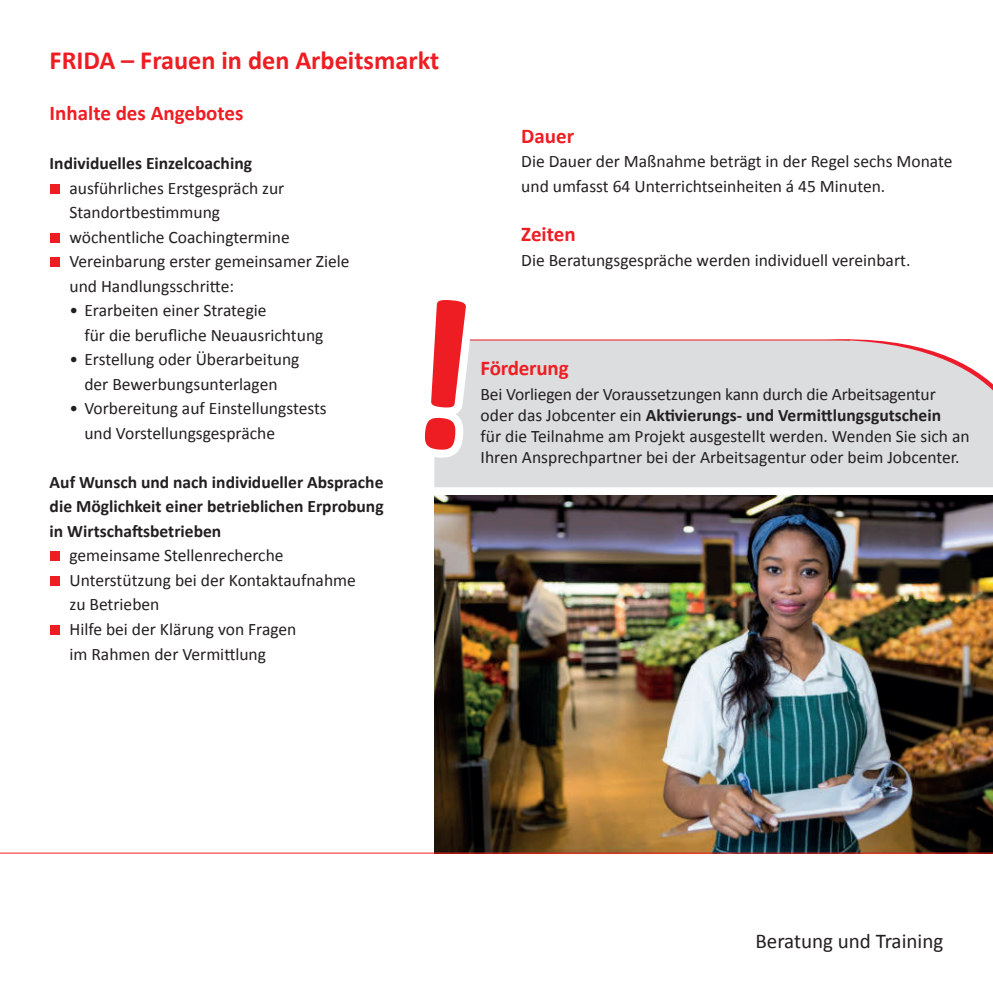
<style>
.page{position:relative;width:993px;height:993px;background:#fff}
.page>*{position:absolute;margin:0;border:0;box-sizing:border-box;transform-origin:0 0}
.t1{font:700 26.25px "Calibri";color:#ee1d23}
.t2{font:700 21px "Calibri";color:#ee1d23}
.t3{font:21px "Calibri";color:#231f20}
.t4{font:17.5px/24.5px "Calibri";color:#231f20}
.t5{font:700 17.5px/24.5px "Calibri";color:#231f20;text-align:justify}
.s1{font-weight:700}
</style>
<div class="page">
<img style="left:434px;top:495px;width:558px;height:357px">
<hr style="left:0;top:852px;width:992px;height:1px;background:#ee1d23">
<div style="left:50px;top:184px;width:10px;height:9px;background:#ee1d23"></div>
<div style="left:50px;top:233px;width:10px;height:9px;background:#ee1d23"></div>
<div style="left:50px;top:257px;width:10px;height:10px;background:#ee1d23"></div>
<div style="left:50px;top:551px;width:10px;height:10px;background:#ee1d23"></div>
<div style="left:50px;top:576px;width:10px;height:9px;background:#ee1d23"></div>
<div style="left:50px;top:625px;width:10px;height:9px;background:#ee1d23"></div>
<div style="left:434px;top:339px;width:558px;height:148px;background:#dcdddf"></div>
<svg style="left:826px;top:339px;width:166px;height:128px;background:#dfdbdd"></svg>
<hr style="left:468px;top:339px;width:381px;height:1px;background:#ee1d23">
<div style="left:434px;top:339px;width:32px;height:111px;background:#dcdddf"></div>
<h1 class="t1" style="left:50px;top:44px;width:391px">FRIDA – Frauen in den Arbeitsmarkt</h1>
<p class="t2" style="left:50px;top:100px;width:195px">Inhalte des Angebotes</p>
<p class="t5" style="left:50px;top:151px;width:204px">Individuelles Einzelcoaching</p>
<p class="t4" style="left:69px;top:175px;width:281px">ausführliches Erstgespräch zur<br>Standortbestimmung<br>wöchentliche Coachingtermine<br>Vereinbarung erster gemeinsamer Ziele und Handlungsschritte:</p>
<p class="t4" style="left:84px;top:298px;width:240px;text-indent:-15px">• Erarbeiten einer Strategie<br>für die berufliche Neuausrichtung</p>
<p class="t4" style="left:69px;top:347px;width:231px;text-align:center">• Erstellung oder Überarbeitung der Bewerbungsunterlagen</p>
<p class="t4" style="left:84px;top:396px;width:244px;text-indent:-15px">• Vorbereitung auf Einstellungstests und Vorstellungsgespräche</p>
<p class="t5" style="left:50px;top:469px;width:335px">Auf Wunsch und nach individueller Absprache die Möglichkeit einer betrieblichen Erprobung in Wirtschaftsbetrieben</p>
<p class="t4" style="left:69px;top:543px;width:288px">gemeinsame Stellenrecherche<br>Unterstützung bei der Kontaktaufnahme zu Betrieben<br>Hilfe bei der Klärung von Fragen<br>im Rahmen der Vermittlung</p>
<p class="t2" style="left:521px;top:122px;width:54px">Dauer</p>
<p class="t4" style="left:521px;top:149px;width:432px">Die Dauer der Maßnahme beträgt in der Regel sechs Monate und umfasst 64 Unterrichtseinheiten á 45 Minuten.</p>
<p class="t2" style="left:521px;top:221px;width:56px">Zeiten</p>
<p class="t4" style="left:521px;top:248px;width:390px">Die Beratungsgespräche werden individuell vereinbart.</p>
<p class="t2" style="left:480px;top:354px;width:90px">Förderung</p>
<p class="t4" style="left:480px;top:383px;width:490px;line-height:21px">Bei Vorliegen der Voraussetzungen kann durch die Arbeitsagentur oder das Jobcenter ein <span class="s1">Aktivierungs- und Vermittlungsgutschein<br></span>für die Teilnahme am Projekt ausgestellt werden. Wenden Sie sich an</p>
<p class="t4" style="left:480px;top:444px;width:480px">Ihren Ansprechpartner bei der Arbeitsagentur oder beim Jobcenter.</p>
<p class="t3" style="left:755px;top:927px;width:189px">Beratung und Training</p>
</div>
